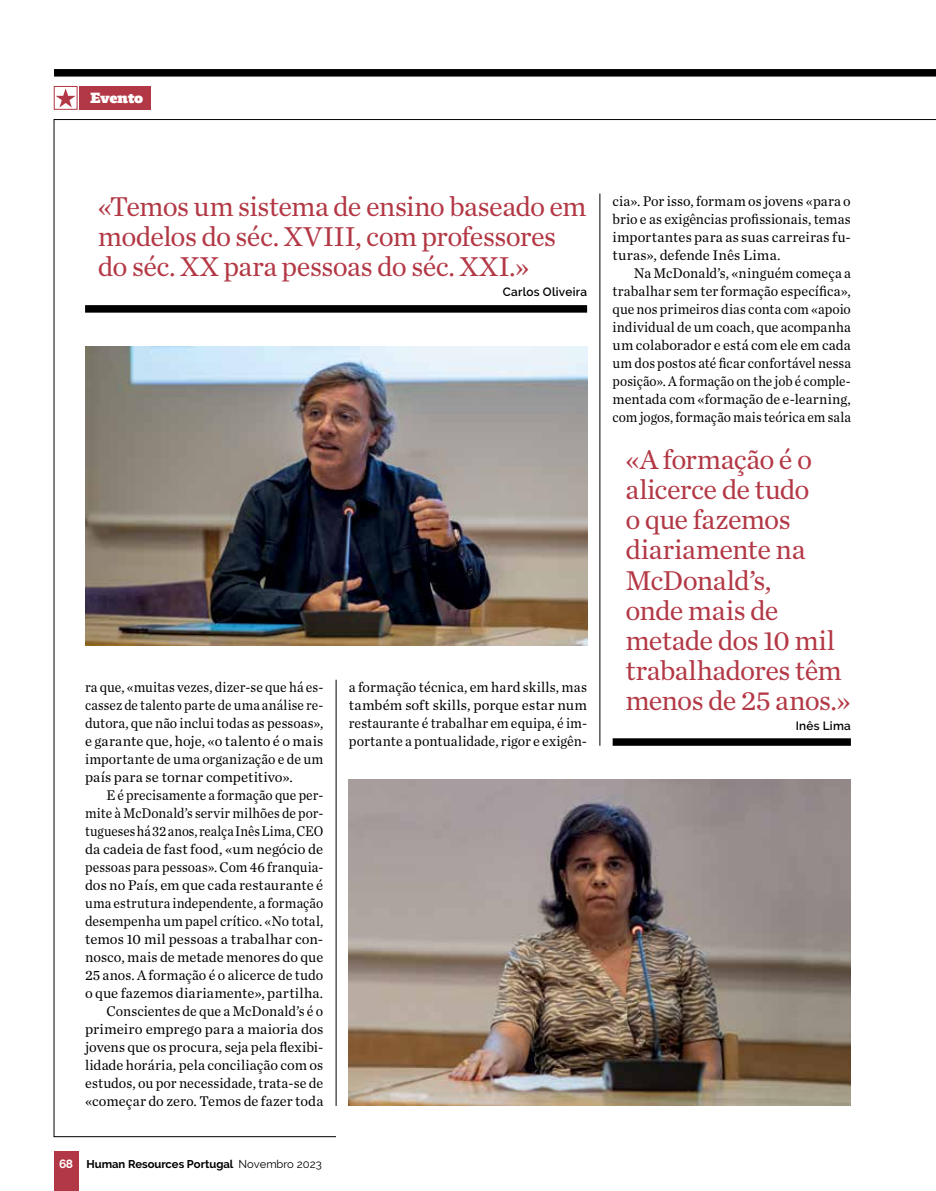
<style>
.page{position:relative;width:936px;height:1191px;background:#fff}
.page>*{position:absolute;margin:0;border:0;box-sizing:border-box;transform-origin:0 0}
.t1{font:28.5px/30px "Chronicle Text G1";letter-spacing:-.02em;color:#b33845}
.t2{font:700 15px "Regime";letter-spacing:-.025em;color:#fff}
.t3{font:14.7px/18px "Chronicle Text G1";letter-spacing:.005em;color:#000;text-align:justify;scale:.93 1}
.t4{font:14.7px/18px "Chronicle Text G1";letter-spacing:.005em;color:#000;text-align:justify;scale:.96 1}
.t5{font:14.7px/18px "Chronicle Text G1";letter-spacing:.005em;color:#000;text-align:justify}
.t6{font:600 12px "Raleway";letter-spacing:.025em;color:#000}
.t7{font:700 11.25px "Raleway";color:#000}
.s1{font-size:12px;color:#fff}
.s2{font-weight:400}
</style>
<div class="page">
<div style="left:54px;top:1151px;width:25px;height:40px;background:#b33845"></div>
<div style="left:80px;top:86px;width:71px;height:24px;background:#b33845"></div>
<div style="left:54px;top:86px;width:24px;height:24px;border:1px solid #b33845"></div>
<svg style="left:56px;top:88px;width:20px;height:19px"></svg>
<svg style="left:53px;top:119px;width:283px;height:1018px"></svg>
<hr style="left:54px;top:119px;width:881px;height:1px;background:#000">
<div style="left:54px;top:69px;width:881px;height:8px;background:#000"></div>
<hr style="left:336px;top:679px;width:1px;height:427px;background:#000">
<hr style="left:599px;top:193px;width:1px;height:553px;background:#000">
<img style="left:85px;top:347px;width:502px;height:298px">
<img style="left:349px;top:780px;width:501px;height:326px">
<div style="left:85px;top:305px;width:502px;height:8px;background:#000"></div>
<div style="left:612px;top:738px;width:238px;height:8px;background:#000"></div>
<p class="t2" style="left:90px;top:88px;width:55px">Evento</p>
<h1 class="t1" style="left:98px;top:190px;width:490px">«Temos um sistema de ensino baseado em modelos do séc. XVIII, com professores do séc. XX para pessoas do séc. XXI.»</h1>
<p class="t6" style="left:502px;top:285px;width:86px">Carlos Oliveira</p>
<p class="t3" style="left:85px;top:677px;width:258px">ra que, «muitas vezes, dizer-se que há es&shy;cassez de talento parte de uma análise re&shy;dutora, que não inclui todas as pessoas», e garante que, hoje, «o talento é o mais importante de uma organização e de um país para se tornar competitivo».</p>
<p class="t3" style="left:85px;top:785px;width:258px;text-align:right">E é precisamente a formação que per&shy;mite à McDonald’s servir milhões de por&shy;tugueses há 32 anos, realça Inês Lima, CEO da cadeia de fast food, «um negócio de pessoas para pessoas». Com 46 franquia&shy;dos no País, em que cada restaurante é uma estrutura independente, a formação desempenha um papel crítico. «No total, temos 10 mil pessoas a trabalhar con&shy;nosco, mais de metade menores do que 25 anos. A formação é o alicerce de tudo o que fazemos diariamente», partilha.<br>Conscientes de que a McDonald’s é o primeiro emprego para a maioria dos jovens que os procura, seja pela flexibi&shy;lidade horária, pela conciliação com os estudos, ou por necessidade, trata-se de «começar do zero. Temos de fazer toda</p>
<p class="t7" style="left:59px;top:1158px;width:264px"><span class="s1">68</span> Human Resources Portugal <span class="s2">Novembro 2023</span></p>
<p class="t5" style="left:349px;top:677px;width:240px">a formação técnica, em hard skills, mas também soft skills, porque estar num restaurante é trabalhar em equipa, é im&shy;portante a pontualidade, rigor e exigên-</p>
<p class="t5" style="left:612px;top:191px;width:240px">cia». Por isso, formam os jovens «para o brio e as exigências profissionais, temas importantes para as suas carreiras fu&shy;turas», defende Inês Lima.</p>
<p class="t4" style="left:612px;top:263px;width:250px;text-indent:21px">Na McDonald’s, «ninguém começa a trabalhar sem ter formação específica», que nos primeiros dias conta com «apoio individual de um coach, que acompanha um colaborador e está com ele em cada um dos postos até ficar confortável nessa posição». A formação on the job é comple&shy;mentada com «formação de e-learning, com jogos, formação mais teórica em sala</p>
<h1 class="t1" style="left:625px;top:443px;width:227px">«A formação é o alicerce de tudo<br>o que fazemos diariamente na<br>McDonald’s,<br>onde mais de metade dos 10 mil trabalhadores têm menos de 25 anos.»</h1>
<p class="t6" style="left:795px;top:718px;width:57px">Inês Lima</p>
</div>
